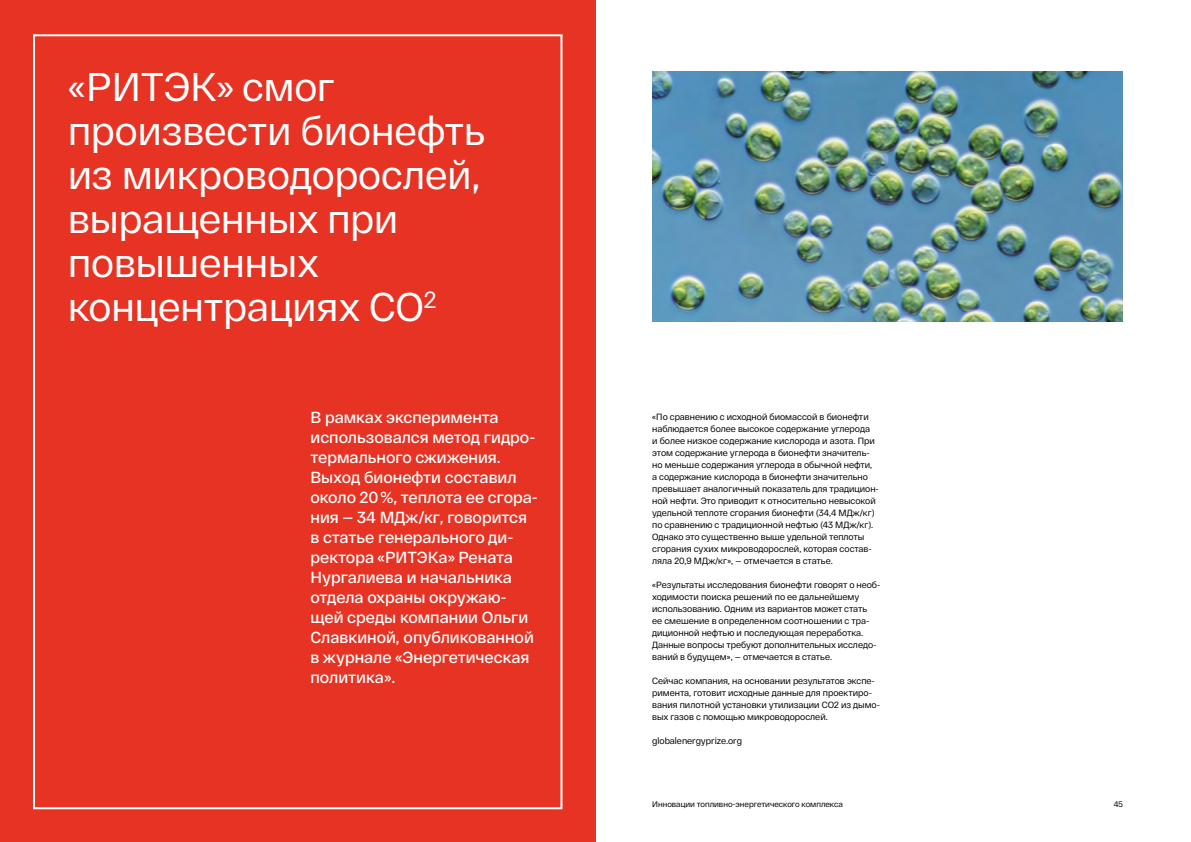
<style>
.page{position:relative;width:1191px;height:842px;background:#fff}
.page>*{position:absolute;margin:0;border:0;box-sizing:border-box;transform-origin:0 0}
.t1{font:40px/44px "RF Dewi";color:#fff}
.t2{font:600 16px/20px "RF Dewi";color:#fff}
.t3{font:9px/12px "RF Dewi";color:#000}
.t4{font:8px "RF Dewi";color:#000}
</style>
<div class="page">
<div style="left:0;top:0;width:595px;height:842px;background:#e63323"></div>
<svg style="left:33px;top:34px;width:530px;height:776px"></svg>
<img style="left:652px;top:72px;width:471px;height:249px">
<h1 class="t1" style="left:68px;top:65px;width:419px">«РИТЭК» смог произвести бионефть из микроводорослей, выращенных при повышенных концентрациях СО<sup>2</sup></h1>
<p class="t2" style="left:310px;top:407px;width:229px">В рамках эксперимента использовался метод гидро&shy;термального сжижения.<br>Выход бионефти составил около 20%, теплота ее сгора&shy;ния — 34 МДж/кг, говорится в статье генерального ди&shy;ректора «РИТЭКа» Рената<br>Нургалиева и начальника отдела охраны окружаю&shy;щей среды компании Ольги<br>Славкиной, опубликованной в журнале «Энергетическая политика».</p>
<p class="t3" style="left:652px;top:411px;width:228px">«По сравнению с исходной биомассой в бионефти наблюдается более высокое содержание углерода<br>и более низкое содержание кислорода и азота. При этом содержание углерода в бионефти значитель&shy;но меньше содержания углерода в обычной нефти, а содержание кислорода в бионефти значительно превышает аналогичный показатель для традицион&shy;ной нефти. Это приводит к относительно невысокой удельной теплоте сгорания бионефти (34,4 МДж/кг) по сравнению с традиционной нефтью (43 МДж/кг).<br>Однако это существенно выше удельной теплоты сгорания сухих микроводорослей, которая состав&shy;ляла 20,9 МДж/кг», — отмечается в статье.</p>
<p class="t3" style="left:652px;top:579px;width:230px">«Результаты исследования бионефти говорят о необ&shy;ходимости поиска решений по ее дальнейшему использованию. Одним из вариантов может стать<br>ее смешение в определенном соотношении с тра&shy;диционной нефтью и последующая переработка.<br>Данные вопросы требуют дополнительных исследо&shy;ваний в будущем», — отмечается в статье.</p>
<p class="t3" style="left:652px;top:675px;width:229px">Сейчас компания, на основании результатов экспе&shy;римента, готовит исходные данные для проектиро&shy;вания пилотной установки утилизации СО2 из дымо&shy;вых газов с помощью микроводорослей.</p>
<p class="t3" style="left:652px;top:735px;width:91px">globalenergyprize.org</p>
<p class="t4" style="left:652px;top:799px;width:192px">Инновации топливно-энергетического комплекса</p>
<p class="t4" style="left:1113px;top:799px;width:11px">45</p>
</div>
